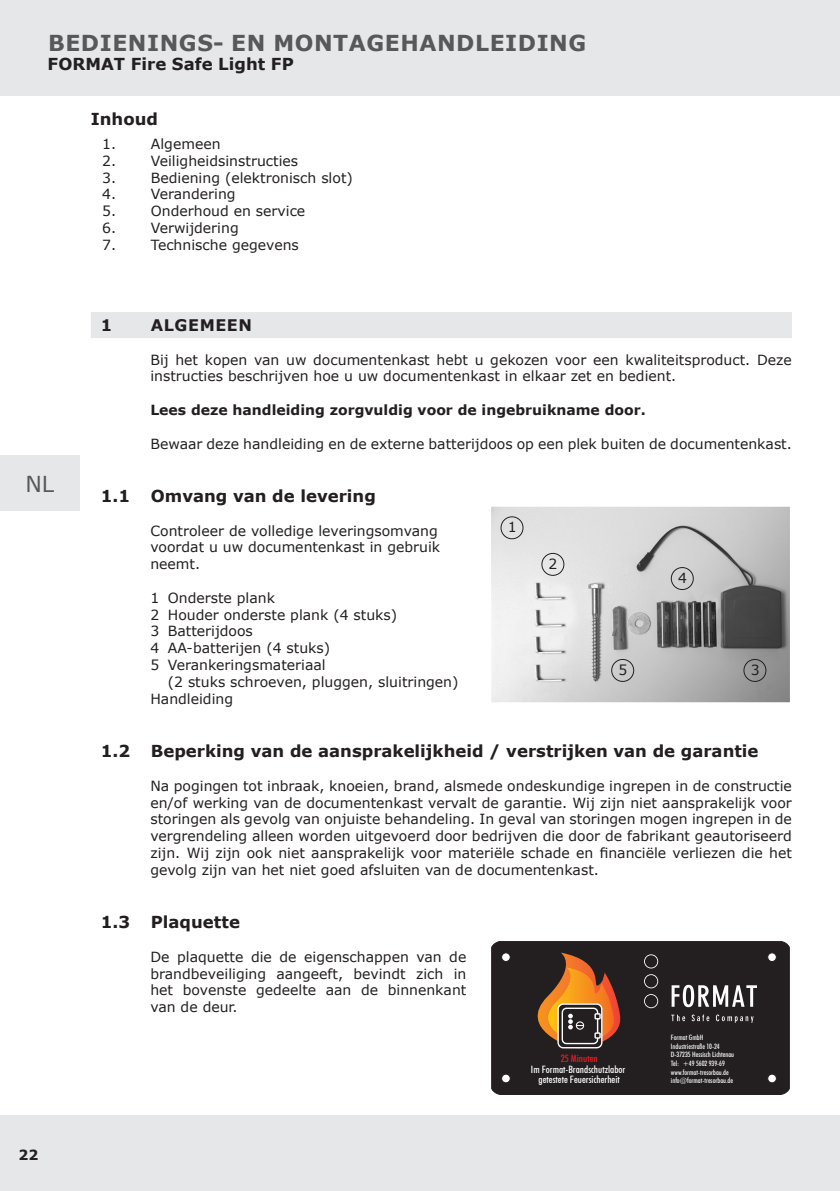
<style>
.page{position:relative;width:840px;height:1191px;background:#fff}
.page>*{position:absolute;margin:0;border:0;box-sizing:border-box;transform-origin:0 0}
.Headline_Titel{font:700 22px "Verdana";letter-spacing:.025em;color:#57585a}
.t1{font:22px "Verdana";color:#57585a}
.Überschriften_im_Satzspiegel{font:700 16.4px "Verdana";color:#231f20}
.Subheadline_Titel{font:700 16.4px "Verdana";color:#231f20}
.Kapitel_mit_Unterlegung_10__black{font:700 16px "Verdana";letter-spacing:.035em;color:#231f20}
.Fließtext{font:14px/16.8px "Verdana";color:#231f20;text-align:justify}
.Fließtext_bold{font:700 14px "Verdana";color:#231f20}
.t2{font:500 condensed 10.2px/10.2px "Futura BT";color:#fff;text-align:center;scale:1.04 1}
.t3{font:500 condensed 7.4px/8.6px "Futura BT";color:#fff}
.s1{color:#ee1d23}
</style>
<div class="page">
<div style="left:0;top:1115px;width:839px;height:76px;background:#e6e7e9"></div>
<div style="left:0;top:455px;width:79px;height:55px;background:#e6e7e9"></div>
<div style="left:91px;top:312px;width:700px;height:26px;background:#e6e7e9"></div>
<div style="left:0;top:0;width:839px;height:95px;background:#e6e7e9"></div>
<img style="left:492px;top:508px;width:296px;height:193px">
<div style="left:489px;top:505px;width:302px;height:199px;border:2px solid #fff"></div>
<div style="left:500px;top:516px;width:23px;height:23px;border:1px solid #231f20;border-radius:50%"></div>
<div style="left:541px;top:553px;width:23px;height:23px;border:1px solid #231f20;border-radius:50%"></div>
<div style="left:611px;top:659px;width:22px;height:23px;border:1px solid #231f20;border-radius:50%"></div>
<div style="left:670px;top:567px;width:23px;height:23px;border:1px solid #231f20;border-radius:50%"></div>
<div style="left:743px;top:659px;width:23px;height:23px;border:1px solid #231f20;border-radius:50%"></div>
<div style="left:490px;top:941px;width:300px;height:153px;background:#231f20;border-radius:12px"></div>
<div style="left:490px;top:941px;width:300px;height:153px;border:1px solid #231f20;border-radius:12px"></div>
<div style="left:501px;top:952px;width:9px;height:9px;background:#fff;border-radius:50%"></div>
<div style="left:501px;top:952px;width:9px;height:10px;border:1px solid #231f20;border-radius:50%"></div>
<div style="left:767px;top:953px;width:9px;height:8px;background:#fff;border-radius:50%"></div>
<div style="left:767px;top:952px;width:9px;height:9px;border:1px solid #231f20;border-radius:50%"></div>
<div style="left:501px;top:1074px;width:9px;height:8px;background:#fff;border-radius:50%"></div>
<div style="left:501px;top:1074px;width:9px;height:9px;border:1px solid #231f20;border-radius:50%"></div>
<div style="left:767px;top:1074px;width:9px;height:8px;background:#fff;border-radius:50%"></div>
<div style="left:767px;top:1074px;width:9px;height:9px;border:1px solid #231f20;border-radius:50%"></div>
<svg style="left:671px;top:984px;width:85px;height:23px"></svg>
<svg style="left:644px;top:954px;width:13px;height:14px"></svg>
<svg style="left:644px;top:974px;width:13px;height:14px"></svg>
<svg style="left:644px;top:994px;width:13px;height:14px"></svg>
<svg style="left:671px;top:1014px;width:13px;height:7px"></svg>
<svg style="left:691px;top:1014px;width:18px;height:7px"></svg>
<svg style="left:715px;top:1014px;width:38px;height:8px"></svg>
<svg style="left:537px;top:952px;width:84px;height:96px"></svg>
<div style="left:489px;top:918px;width:302px;height:179px;border:2px solid #fff"></div>
<p class="Headline_Titel" style="left:48px;top:27px;width:539px">BEDIENINGS- EN MONTAGEHANDLEIDING</p>
<p class="Subheadline_Titel" style="left:48px;top:53px;width:247px">FORMAT Fire Safe Light FP</p>
<p class="t1" style="left:25px;top:468px;width:30px">NL</p>
<p class="Fließtext_bold" style="left:19px;top:1144px;width:21px">22</p>
<p class="Überschriften_im_Satzspiegel" style="left:91px;top:107px;width:69px">Inhoud</p>
<p class="Fließtext" style="left:102px;top:135px;width:15px">1.</p>
<p class="Fließtext" style="left:151px;top:135px;width:71px">Algemeen</p>
<p class="Fließtext" style="left:102px;top:152px;width:15px">2.</p>
<p class="Fließtext" style="left:151px;top:152px;width:149px">Veiligheidsinstructies</p>
<p class="Fließtext" style="left:102px;top:169px;width:15px">3.</p>
<p class="Fließtext" style="left:151px;top:169px;width:203px">Bediening (elektronisch slot)</p>
<p class="Fließtext" style="left:102px;top:186px;width:15px">4.</p>
<p class="Fließtext" style="left:151px;top:186px;width:86px">Verandering</p>
<p class="Fließtext" style="left:102px;top:203px;width:15px">5.</p>
<p class="Fließtext" style="left:151px;top:203px;width:156px">Onderhoud en service</p>
<p class="Fließtext" style="left:102px;top:219px;width:15px">6.</p>
<p class="Fließtext" style="left:151px;top:219px;width:89px">Verwijdering</p>
<p class="Fließtext" style="left:102px;top:236px;width:15px">7.</p>
<p class="Fließtext" style="left:151px;top:236px;width:149px">Technische gegevens</p>
<p class="Kapitel_mit_Unterlegung_10__black" style="left:101px;top:314px;width:13px">1</p>
<p class="Kapitel_mit_Unterlegung_10__black" style="left:151px;top:314px;width:103px">ALGEMEEN</p>
<p class="Fließtext" style="left:150px;top:351px;width:642px">Bij het kopen van uw documentenkast hebt u gekozen voor een kwaliteitsproduct. Deze instructies beschrijven hoe u uw documentenkast in elkaar zet en bedient.</p>
<p class="Fließtext_bold" style="left:150px;top:400px;width:496px">Lees deze handleiding zorgvuldig voor de ingebruikname door.</p>
<p class="Fließtext" style="left:150px;top:435px;width:642px">Bewaar deze handleiding en de externe batterijdoos op een plek buiten de documentenkast.</p>
<p class="Überschriften_im_Satzspiegel" style="left:101px;top:484px;width:276px">1.1 Omvang van de levering</p>
<p class="Fließtext" style="left:150px;top:522px;width:289px">Controleer de volledige leveringsomvang</p>
<p class="Fließtext" style="left:150px;top:539px;width:291px">voordat u uw documentenkast in gebruik</p>
<p class="Fließtext" style="left:150px;top:555px;width:51px">neemt.</p>
<p class="Fließtext" style="left:150px;top:589px;width:126px">1 Onderste plank</p>
<p class="Fließtext" style="left:150px;top:606px;width:248px">2 Houder onderste plank (4 stuks)</p>
<p class="Fließtext" style="left:150px;top:623px;width:104px">3 Batterijdoos</p>
<p class="Fließtext" style="left:150px;top:639px;width:181px">4 AA-batterijen (4 stuks)</p>
<p class="Fließtext" style="left:150px;top:656px;width:177px">5 Verankeringsmateriaal</p>
<p class="Fließtext" style="left:168px;top:673px;width:292px">(2 stuks schroeven, pluggen, sluitringen)</p>
<p class="Fließtext" style="left:150px;top:690px;width:84px">Handleiding</p>
<p class="Überschriften_im_Satzspiegel" style="left:101px;top:739px;width:659px">1.2 Beperking van de aansprakelijkheid / verstrijken van de garantie</p>
<p class="Fließtext" style="left:150px;top:777px;width:642px">Na pogingen tot inbraak, knoeien, brand, alsmede ondeskundige ingrepen in de constructie en/of werking van de documentenkast vervalt de garantie. Wij zijn niet aansprakelijk voor storingen als gevolg van onjuiste behandeling. In geval van storingen mogen ingrepen in de vergrendeling alleen worden uitgevoerd door bedrijven die door de fabrikant geautoriseerd zijn. Wij zijn ook niet aansprakelijk voor materiële schade en financiële verliezen die het gevolg zijn van het niet goed afsluiten van de documentenkast.</p>
<p class="Überschriften_im_Satzspiegel" style="left:101px;top:910px;width:140px">1.3 Plaquette</p>
<p class="Fließtext" style="left:150px;top:948px;width:317px">De plaquette die de eigenschappen van de brandbeveiliging aangeeft, bevindt zich in het bovenste gedeelte aan de binnenkant van de deur.</p>
<p class="Fließtext" style="left:507px;top:519px;width:10px">1</p>
<p class="Fließtext" style="left:548px;top:555px;width:10px">2</p>
<p class="Fließtext" style="left:677px;top:569px;width:10px">4</p>
<p class="Fließtext" style="left:750px;top:661px;width:10px">3</p>
<p class="Fließtext" style="left:618px;top:661px;width:10px">5</p>
<p class="t2" style="left:530px;top:1053px;width:92px"><span class="s1">25 Minuten<br></span>Im Format-Brandschutzlabor getestete Feuersicherheit</p>
<p class="t3" style="left:670px;top:1033px;width:65px">Format GmbH<br>Industriestraße 10-24<br>D-37235 Hessisch Lichtenau<br>Tel: +49 5602 939-69 www.format-tresorbau.de info@format-tresorbau.de</p>
</div>
